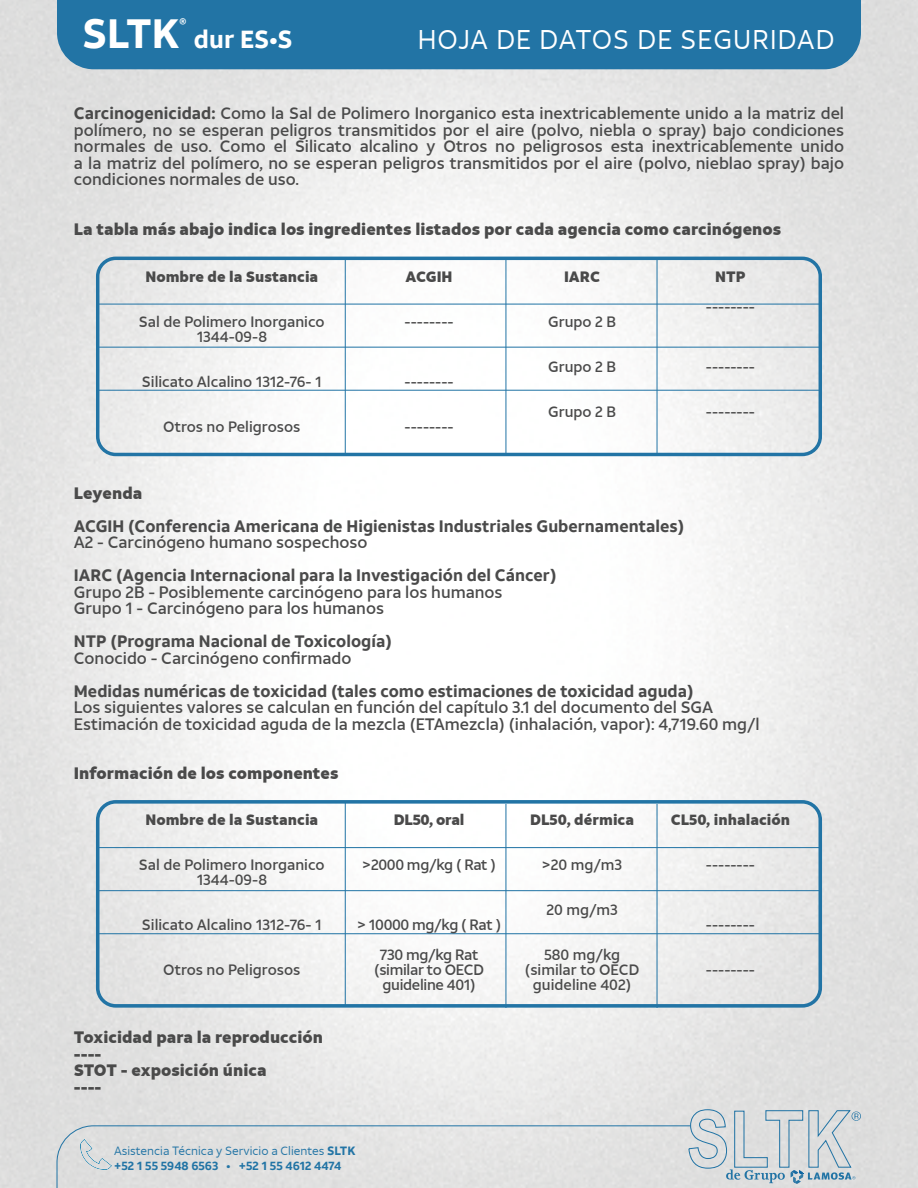
<style>
.page{position:relative;width:918px;height:1188px;background:#fff}
.page>*{position:absolute;margin:0;border:0;box-sizing:border-box;transform-origin:0 0}
.t1{font:700 40.8px "ATT Aleck Sans";color:#fff}
.t2{font:27px "ATT Aleck Sans";letter-spacing:.04em;color:#fff}
.t3{font:700 24.6px "ATT Aleck Sans";color:#fff}
.t4{font:500 16.5px/16.5px "ATT Aleck Sans";color:#4a4a4a}
.t5{font:700 16.5px "ATT Aleck Sans";color:#4a4a4a}
.t6{font:900 16.5px/16.5px "ATT Aleck Sans";color:#4a4a4a}
.t7{font:500 15px/15px "ATT Aleck Sans";color:#4a4a4a;text-align:center}
.t8{font:900 15px "ATT Aleck Sans";color:#4a4a4a}
.t9{font:500 15px/30px "ATT Aleck Sans";letter-spacing:-.02em;color:#4a4a4a;text-align:center}
.t10{font:900 15px "ATT Aleck Sans";letter-spacing:-.02em;color:#4a4a4a}
.t11{font:12px/14.4px "ATT Aleck Sans";color:#2274a5}
.t12{font:700 11.4px "ATT Aleck Sans";color:#fff}
.s1{font-weight:700}
</style>
<div class="page">
<img style="left:0;top:0;width:918px;height:1188px">
<div style="left:57px;top:0;width:804px;height:69px;background:#2274a5"></div>
<svg style="left:56px;top:1109px;width:805px;height:79px"></svg>
<div style="left:96px;top:257px;width:726px;height:199px;border:3px solid #2274a5;border-radius:18px"></div>
<hr style="left:98px;top:304px;width:722px;height:1px;background:#2274a5">
<hr style="left:98px;top:347px;width:722px;height:1px;background:#2274a5">
<hr style="left:98px;top:390px;width:722px;height:1px;background:#2274a5">
<hr style="left:345px;top:258px;width:1px;height:196px;background:#2274a5">
<hr style="left:505px;top:258px;width:1px;height:196px;background:#2274a5">
<hr style="left:657px;top:258px;width:1px;height:196px;background:#2274a5">
<hr style="left:505px;top:804px;width:1px;height:204px;background:#2274a5">
<hr style="left:657px;top:804px;width:1px;height:204px;background:#2274a5">
<div style="left:96px;top:800px;width:726px;height:208px;border:4px solid #2274a5;border-radius:18px"></div>
<hr style="left:98px;top:847px;width:722px;height:1px;background:#2274a5">
<hr style="left:98px;top:890px;width:722px;height:1px;background:#2274a5">
<hr style="left:98px;top:933px;width:722px;height:1px;background:#2274a5">
<hr style="left:345px;top:802px;width:1px;height:204px;background:#2274a5">
<h1 class="t1" style="left:82px;top:7px;width:99px">SLTK</h1>
<p class="t12" style="left:180px;top:16px;width:8px">®</p>
<h3 class="t3" style="left:194px;top:24px;width:100px">dur ES•S</h3>
<h2 class="t2" style="left:418px;top:23px;width:418px">HOJA DE DATOS DE SEGURIDAD</h2>
<p class="t4" style="left:74px;top:105px;width:772px;text-align:justify"><span class="s1">Carcinogenicidad:</span> Como la Sal de Polimero Inorganico esta inextricablemente unido a la matriz del polímero, no se esperan peligros transmitidos por el aire (polvo, niebla o spray) bajo condiciones normales de uso. Como el Silicato alcalino y Otros no peligrosos esta inextricablemente unido a la matriz del polímero, no se esperan peligros transmitidos por el aire (polvo, nieblao spray) bajo condiciones normales de uso.</p>
<p class="t6" style="left:74px;top:220px;width:709px">La tabla más abajo indica los ingredientes listados por cada agencia como carcinógenos</p>
<p class="t8" style="left:145px;top:267px;width:174px">Nombre de la Sustancia</p>
<p class="t7" style="left:139px;top:314px;width:187px">Sal de Polimero Inorganico<br>1344-09-8</p>
<p class="t7" style="left:142px;top:374px;width:181px">Silicato Alcalino 1312-76- 1</p>
<p class="t7" style="left:163px;top:419px;width:139px">Otros no Peligrosos</p>
<p class="t8" style="left:406px;top:267px;width:48px">ACGIH</p>
<p class="t7" style="left:405px;top:314px;width:50px">--------</p>
<p class="t7" style="left:405px;top:374px;width:50px">--------</p>
<p class="t7" style="left:405px;top:419px;width:50px">--------</p>
<p class="t8" style="left:564px;top:267px;width:38px">IARC</p>
<p class="t7" style="left:548px;top:314px;width:69px">Grupo 2 B</p>
<p class="t7" style="left:548px;top:359px;width:69px">Grupo 2 B</p>
<p class="t7" style="left:548px;top:404px;width:69px">Grupo 2 B</p>
<p class="t8" style="left:715px;top:267px;width:32px">NTP</p>
<p class="t7" style="left:706px;top:299px;width:50px">--------</p>
<p class="t7" style="left:706px;top:359px;width:50px">--------</p>
<p class="t7" style="left:706px;top:404px;width:50px">--------</p>
<p class="t6" style="left:74px;top:484px;width:70px">Leyenda</p>
<p class="t5" style="left:74px;top:515px;width:612px">ACGIH (Conferencia Americana de Higienistas Industriales Gubernamentales)</p>
<p class="t4" style="left:74px;top:534px;width:295px">A2 - Carcinógeno humano sospechoso</p>
<p class="t5" style="left:74px;top:565px;width:484px">IARC (Agencia Internacional para la Investigación del Cáncer)</p>
<p class="t4" style="left:74px;top:583px;width:430px">Grupo 2B - Posiblemente carcinógeno para los humanos<br>Grupo 1 - Carcinógeno para los humanos</p>
<p class="t5" style="left:74px;top:631px;width:320px">NTP (Programa Nacional de Toxicología)</p>
<p class="t4" style="left:74px;top:649px;width:279px">Conocido - Carcinógeno confirmado</p>
<p class="t5" style="left:74px;top:680px;width:621px">Medidas numéricas de toxicidad (tales como estimaciones de toxicidad aguda)</p>
<p class="t4" style="left:74px;top:699px;width:687px">Los siguientes valores se calculan en función del capítulo 3.1 del documento del SGA<br>Estimación de toxicidad aguda de la mezcla (ETAmezcla) (inhalación, vapor): 4,719.60 mg/l</p>
<p class="t6" style="left:74px;top:765px;width:266px">Información de los componentes</p>
<p class="t8" style="left:145px;top:810px;width:174px">Nombre de la Sustancia</p>
<p class="t7" style="left:139px;top:857px;width:187px">Sal de Polimero Inorganico<br>1344-09-8</p>
<p class="t7" style="left:142px;top:917px;width:181px">Silicato Alcalino 1312-76- 1</p>
<p class="t7" style="left:163px;top:962px;width:139px">Otros no Peligrosos</p>
<p class="t6" style="left:74px;top:1029px;width:251px">Toxicidad para la reproducción ----<br>STOT - exposición única<br>----</p>
<p class="t10" style="left:394px;top:810px;width:72px">DL50, oral</p>
<p class="t9" style="left:362px;top:850px;width:135px">&gt;2000 mg/kg ( Rat )</p>
<p class="t9" style="left:357px;top:910px;width:146px">&gt; 10000 mg/kg ( Rat )<br>730 mg/kg Rat</p>
<p class="t9" style="left:374px;top:962px;width:111px;line-height:15px">(similar to OECD guideline 401)</p>
<p class="t11" style="left:114px;top:1144px;width:243px">Asistencia Técnica y Servicio a Clientes <span class="s1">SLTK +52 1 55 5948 6563 • +52 1 55 4612 4474</span></p>
<p class="t8" style="left:530px;top:810px;width:106px">DL50, dérmica</p>
<p class="t7" style="left:542px;top:857px;width:82px">&gt;20 mg/m3</p>
<p class="t7" style="left:546px;top:902px;width:73px">20 mg/m3</p>
<p class="t7" style="left:525px;top:947px;width:116px">580 mg/kg (similar to OECD guideline 402)</p>
<p class="t8" style="left:671px;top:810px;width:121px">CL50, inhalación</p>
<p class="t7" style="left:706px;top:857px;width:50px">--------</p>
<p class="t7" style="left:706px;top:917px;width:50px">--------</p>
<p class="t7" style="left:706px;top:962px;width:50px">--------</p>
</div>
